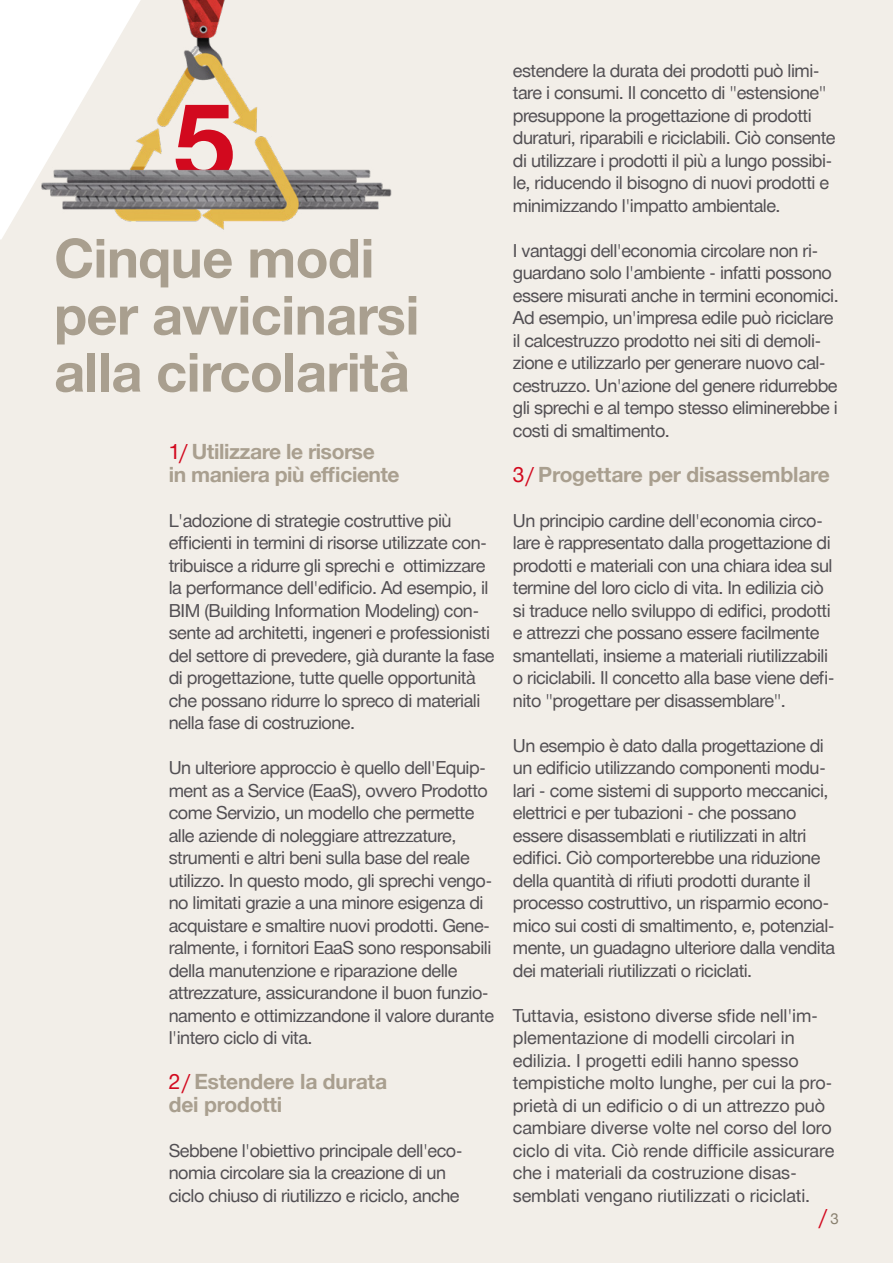
<style>
.page{position:relative;width:893px;height:1263px;background:#f2eee8}
.page>*{position:absolute;margin:0;border:0;box-sizing:border-box;transform-origin:0 0}
.t1{font:700 109.8px "Hilti";color:#d2091e}
.t2{font:700 54px/57px "Hilti";letter-spacing:-.01em;color:#a99f8f}
.t3{font:700 21px/22.5px "Hilti";letter-spacing:-.01em;color:#a99f8f}
.t4{font:21px "Hilti";color:#d2091e}
.t5{font:18px/22.5px "Hilti";letter-spacing:-.03em;color:#524f53}
.t6{font:18px/22.5px "Hilti";letter-spacing:-.01em;color:#524f53}
.s1{font-weight:400;color:#d2091e}
.s2{font-size:15px;color:#887f6e}
</style>
<div class="page">
<svg style="left:0;top:0;width:33px;height:239px;background:#fdfdfc"></svg>
<img style="left:33px;top:0;width:359px;height:230px">
<h1 class="t1" style="left:174px;top:79px;width:63px">5</h1>
<h2 class="t2" style="left:54px;top:230px;width:367px">Cinque modi per avvicinarsi alla circolarità</h2>
<p class="t3" style="left:169px;top:441px;width:232px"><span class="s1">1/</span> Utilizzare le risorse<br>in maniera più efficiente</p>
<p class="t5" style="left:169px;top:509px;width:327px">L'adozione di strategie costruttive più efficienti in termini di risorse utilizzate con&shy;tribuisce a ridurre gli sprechi e ottimizzare la performance dell'edificio. Ad esempio, il BIM (Building Information Modeling) con&shy;sente ad architetti, ingeneri e professionisti del settore di prevedere, già durante la fase di progettazione, tutte quelle opportunità che possano ridurre lo spreco di materiali nella fase di costruzione.</p>
<p class="t5" style="left:169px;top:757px;width:327px">Un ulteriore approccio è quello dell'Equip&shy;ment as a Service (EaaS), ovvero Prodotto come Servizio, un modello che permette alle aziende di noleggiare attrezzature, strumenti e altri beni sulla base del reale utilizzo. In questo modo, gli sprechi vengo&shy;no limitati grazie a una minore esigenza di acquistare e smaltire nuovi prodotti. Gene&shy;ralmente, i fornitori EaaS sono responsabili della manutenzione e riparazione delle attrezzature, assicurandone il buon funzio&shy;namento e ottimizzandone il valore durante l'intero ciclo di vita.</p>
<p class="t3" style="left:169px;top:1071px;width:220px"><span class="s1">2/</span> Estendere la durata dei prodotti</p>
<p class="t5" style="left:169px;top:1139px;width:296px">Sebbene l'obiettivo principale dell'eco&shy;nomia circolare sia la creazione di un ciclo chiuso di riutilizzo e riciclo, anche</p>
<p class="t5" style="left:513px;top:59px;width:324px">estendere la durata dei prodotti può limi&shy;tare i consumi. Il concetto di "estensione" presuppone la progettazione di prodotti duraturi, riparabili e riciclabili. Ciò consente di utilizzare i prodotti il più a lungo possibi&shy;le, riducendo il bisogno di nuovi prodotti e minimizzando l'impatto ambientale.</p>
<p class="t5" style="left:513px;top:239px;width:327px">I vantaggi dell'economia circolare non ri&shy;guardano solo l'ambiente - infatti possono essere misurati anche in termini economici.<br>Ad esempio, un'impresa edile può riciclare il calcestruzzo prodotto nei siti di demoli&shy;zione e utilizzarlo per generare nuovo cal&shy;cestruzzo. Un'azione del genere ridurrebbe gli sprechi e al tempo stesso eliminerebbe i costi di smaltimento.</p>
<p class="t3" style="left:513px;top:463px;width:319px"><span class="s1">3/</span> Progettare per disassemblare</p>
<p class="t5" style="left:513px;top:509px;width:323px">Un principio cardine dell'economia circo&shy;lare è rappresentato dalla progettazione di prodotti e materiali con una chiara idea sul termine del loro ciclo di vita. In edilizia ciò si traduce nello sviluppo di edifici, prodotti e attrezzi che possano essere facilmente smantellati, insieme a materiali riutilizzabili o riciclabili. Il concetto alla base viene defi&shy;nito "progettare per disassemblare".</p>
<p class="t5" style="left:513px;top:734px;width:324px">Un esempio è dato dalla progettazione di un edificio utilizzando componenti modu&shy;lari - come sistemi di supporto meccanici, elettrici e per tubazioni - che possano essere disassemblati e riutilizzati in altri edifici. Ciò comporterebbe una riduzione della quantità di rifiuti prodotti durante il processo costruttivo, un risparmio econo&shy;mico sui costi di smaltimento, e, potenzial&shy;mente, un guadagno ulteriore dalla vendita dei materiali riutilizzati o riciclati.</p>
<p class="t6" style="left:513px;top:1004px;width:323px">Tuttavia, esistono diverse sfide nell'im&shy;plementazione di modelli circolari in edilizia. I progetti edili hanno spesso tempistiche molto lunghe, per cui la pro&shy;prietà di un edificio o di un attrezzo può cambiare diverse volte nel corso del loro ciclo di vita. Ciò rende difficile assicurare che i materiali da costruzione disas&shy;semblati vengano riutilizzati o riciclati.</p>
<p class="t4" style="left:819px;top:1204px;width:21px">/ <span class="s2">3</span></p>
</div>
